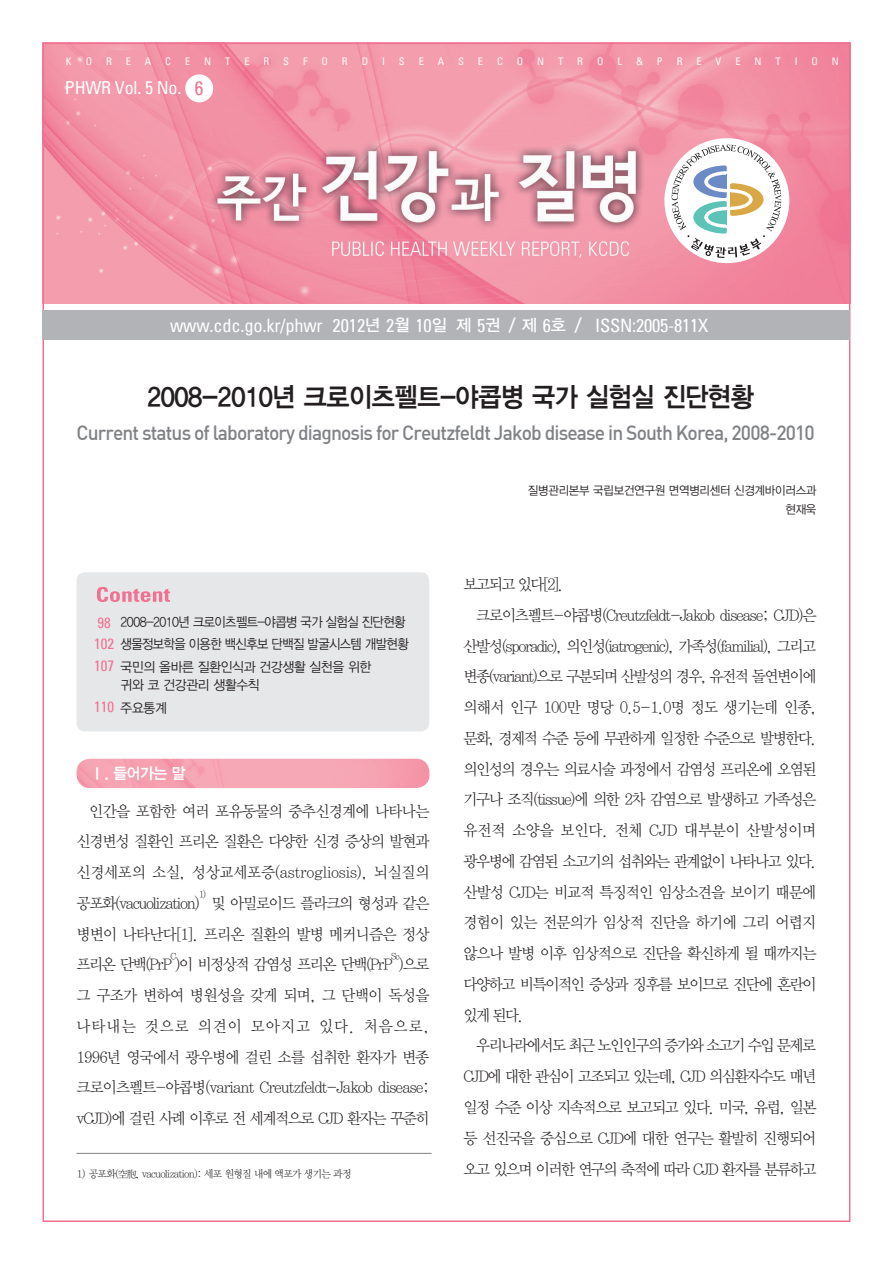
<style>
.page{position:relative;width:893px;height:1263px;background:#fff}
.page>*{position:absolute;margin:0;border:0;box-sizing:border-box;transform-origin:0 0}
.t1{font:27px "YDIYGO340";letter-spacing:-.015em;color:#231f20;scale:.93 1}
.t2{font:20.25px "Dinmed";letter-spacing:-.045em;color:#808285;scale:.95 1}
.t3{font:18.45px "Univecon";letter-spacing:-.01em;color:#fff}
.t4{font:18px "Univecon";letter-spacing:-.01em;color:#fff}
.t5{font:15.75px/30.8px "YDIY Mj O320";letter-spacing:-.09em;color:#231f20;text-align:justify;scale:.95 1}
.t6{font:15.75px "YDIY Mj O320";letter-spacing:-.04em;color:#231f20;scale:.95 1}
.t7{font:15.75px "YDIY Mj O320";letter-spacing:-.06em;color:#231f20;scale:.95 1}
.t8{font:15.75px "YDIY Mj O320";letter-spacing:-.01em;color:#231f20;scale:.95 1}
.t9{font:15.75px "YDIY Mj O320";letter-spacing:-.045em;color:#231f20;scale:.95 1}
.t10{font:15.75px "YDIYGO340";color:#fff;scale:.95 1}
.t11{font:14.85px "Univecon";color:#f17191}
.t12{font:13.5px/23px "YDIYGO320";letter-spacing:-.045em;color:#231f20;scale:.91 1}
.t13{font:13.5px "YDIYGO320";letter-spacing:-.025em;color:#231f20;scale:.95 1}
.t14{font:13.5px "YDIYGO320";letter-spacing:-.045em;color:#231f20;scale:.95 1}
.t15{font:12px/19.5px "YDIYGO320";letter-spacing:-.02em;color:#231f20;text-align:right;scale:.95 1}
.t16{font:10.5px "Univecon";color:#fff}
.t17{font:10.5px "YDIY Mj O320";letter-spacing:-.065em;color:#231f20;scale:.95 1}
.t18{font:9.15px "YDIY Mj O320";color:#231f20;scale:.95 1}
.s1{font-size:19.5px;color:#f17191}
.s2{font-family:"YDIYGO330";font-size:16.5px}
.s3{font-family:"Univecon";font-size:14.85px;color:#f17191}
</style>
<div class="page">
<img style="left:46px;top:46px;width:801px;height:258px">
<div style="left:664px;top:138px;width:125px;height:125px;background:#fff;border-radius:50%"></div>
<svg style="left:671px;top:144px;width:110px;height:114px"></svg>
<div style="left:185px;top:74px;width:28px;height:28px;background:#fff;border-radius:50%"></div>
<div style="left:43px;top:310px;width:807px;height:30px;background:#b2b3b7"></div>
<img style="left:77px;top:759px;width:352px;height:29px">
<div style="left:77px;top:572px;width:352px;height:159px;background:#e6e7e9;border-radius:9px"></div>
<svg style="left:97px;top:587px;width:73px;height:15px"></svg>
<hr style="left:77px;top:1153px;width:355px;height:1px;background:#808285">
<p class="t16" style="left:66px;top:54px;width:7px">K</p>
<p class="t16" style="left:86px;top:54px;width:8px">O</p>
<p class="t16" style="left:106px;top:54px;width:7px">R</p>
<p class="t16" style="left:126px;top:54px;width:7px">E</p>
<p class="t16" style="left:145px;top:54px;width:8px">A</p>
<p class="t16" style="left:165px;top:54px;width:7px">C</p>
<p class="t16" style="left:185px;top:54px;width:7px">E</p>
<p class="t16" style="left:204px;top:54px;width:9px">N</p>
<p class="t16" style="left:225px;top:54px;width:7px">T</p>
<p class="t16" style="left:244px;top:54px;width:7px">E</p>
<p class="t16" style="left:263px;top:54px;width:7px">R</p>
<p class="t16" style="left:283px;top:54px;width:7px">S</p>
<p class="t16" style="left:303px;top:54px;width:6px">F</p>
<p class="t16" style="left:322px;top:54px;width:8px">O</p>
<p class="t16" style="left:342px;top:54px;width:7px">R</p>
<p class="t16" style="left:362px;top:54px;width:8px">D</p>
<p class="t16" style="left:382px;top:54px;width:4px">I</p>
<p class="t16" style="left:399px;top:54px;width:7px">S</p>
<p class="t16" style="left:419px;top:54px;width:7px">E</p>
<p class="t16" style="left:438px;top:54px;width:8px">A</p>
<p class="t16" style="left:458px;top:54px;width:7px">S</p>
<p class="t16" style="left:478px;top:54px;width:7px">E</p>
<p class="t16" style="left:497px;top:54px;width:7px">C</p>
<p class="t16" style="left:517px;top:54px;width:8px">O</p>
<p class="t16" style="left:537px;top:54px;width:9px">N</p>
<p class="t16" style="left:558px;top:54px;width:7px">T</p>
<p class="t16" style="left:577px;top:54px;width:7px">R</p>
<p class="t16" style="left:597px;top:54px;width:8px">O</p>
<p class="t16" style="left:617px;top:54px;width:6px">L</p>
<p class="t16" style="left:636px;top:54px;width:9px">&amp;</p>
<p class="t16" style="left:657px;top:54px;width:7px">P</p>
<p class="t16" style="left:677px;top:54px;width:7px">R</p>
<p class="t16" style="left:696px;top:54px;width:7px">E</p>
<p class="t16" style="left:716px;top:54px;width:7px">V</p>
<p class="t16" style="left:735px;top:54px;width:7px">E</p>
<p class="t16" style="left:755px;top:54px;width:9px">N</p>
<p class="t16" style="left:775px;top:54px;width:7px">T</p>
<p class="t16" style="left:795px;top:54px;width:4px">I</p>
<p class="t16" style="left:811px;top:54px;width:8px">O</p>
<p class="t16" style="left:832px;top:54px;width:9px">N</p>
<p class="t4" style="left:65px;top:76px;width:140px">PHWR Vol. 5 No. <span class="s1">6</span></p>
<p class="t3" style="left:170px;top:314px;width:540px">www.cdc.go.kr/phwr 2012<span class="s2">년</span> 2<span class="s2">월</span> 10<span class="s2">일 제</span> 5<span class="s2">권 / 제</span> 6<span class="s2">호 /</span> ISSN:2005-811X</p>
<h1 class="t1" style="left:147px;top:382px;width:654px">2008-2010년 크로이츠펠트-야콥병 국가 실험실 진단현황</h1>
<p class="t2" style="left:77px;top:420px;width:779px">Current status of laboratory diagnosis for Creutzfeldt Jakob disease in South Korea, 2008-2010</p>
<p class="t12" style="left:121px;top:611px;width:314px">2008-2010년 크로이츠펠트-야콥병 국가 실험실 진단현황</p>
<p class="t11" style="left:97px;top:613px;width:15px">98</p>
<p class="t12" style="left:94px;top:632px;width:347px"><span class="s3">102</span> 생물정보학을 이용한 백신후보 단백질 발굴시스템 개발현황<br><span class="s3">107</span> 국민의 올바른 질환인식과 건강생활 실천을 위한</p>
<p class="t14" style="left:94px;top:700px;width:78px"><span class="s3">110</span> 주요통계</p>
<p class="t13" style="left:121px;top:678px;width:148px">귀와 코 건강관리 생활수칙</p>
<p class="t10" style="left:90px;top:764px;width:102px">Ⅰ. 들어가는 말</p>
<p class="t5" style="left:77px;top:796px;width:373px;text-indent:13px">인간을 포함한 여러 포유동물의 중추신경계에 나타나는 신경변성 질환인 프리온 질환은 다양한 신경 증상의 발현과 신경세포의 소실, 성상교세포증(astrogliosis), 뇌실질의 공포화(vacuolization)</p>
<p class="t18" style="left:199px;top:890px;width:9px">1)</p>
<p class="t5" style="left:77px;top:888px;width:373px;text-indent:135px">및 아밀로이드 플라크의 형성과 같은 병변이 나타난다[1]. 프리온 질환의 발병 메커니즘은 정상 프리온 단백(PrP )이 비정상적 감염성 프리온 단백(PrP )으로</p>
<p class="t18" style="left:170px;top:952px;width:8px">C</p>
<p class="t18" style="left:391px;top:952px;width:11px">Sc</p>
<p class="t5" style="left:77px;top:980px;width:373px">그 구조가 변하여 병원성을 갖게 되며, 그 단백이 독성을 나타내는 것으로 의견이 모아지고 있다. 처음으로, 1996년 영국에서 광우병에 걸린 소를 섭취한 환자가 변종 크로이츠펠트-야콥병(variant Creutzfeldt-Jakob disease; vCJD)에 걸린 사례 이후로 전 세계적으로 CJD 환자는 꾸준히</p>
<p class="t17" style="left:77px;top:1168px;width:290px">1) 공포화(空胞, vacuolization): 세포 원형질 내에 액포가 생기는 과정</p>
<p class="t15" style="left:528px;top:481px;width:305px">질병관리본부 국립보건연구원 면역병리센터 신경계바이러스과 현재욱</p>
<p class="t5" style="left:463px;top:569px;width:107px">보고되고 있다[2].</p>
<p class="t5" style="left:476px;top:600px;width:360px">크로이츠펠트-야콥병(Creutzfeldt-Jakob disease; CJD)은</p>
<p class="t5" style="left:463px;top:630px;width:373px">산발성(sporadic), 의인성(iatrogenic), 가족성(familial), 그리고</p>
<p class="t5" style="left:463px;top:661px;width:373px">변종(variant)으로 구분되며 산발성의 경우, 유전적 돌연변이에</p>
<p class="t6" style="left:463px;top:699px;width:373px">의해서 인구 100만 명당 0.5-1.0명 정도 생기는데 인종,</p>
<p class="t5" style="left:463px;top:723px;width:373px">문화, 경제적 수준 등에 무관하게 일정한 수준으로 발병한다.</p>
<p class="t5" style="left:463px;top:753px;width:373px">의인성의 경우는 의료시술 과정에서 감염성 프리온에 오염된</p>
<p class="t5" style="left:463px;top:784px;width:373px">기구나 조직(tissue)에 의한 2차 감염으로 발생하고 가족성은</p>
<p class="t8" style="left:463px;top:822px;width:373px">유전적 소양을 보인다. 전체 CJD 대부분이 산발성이며</p>
<p class="t5" style="left:463px;top:846px;width:373px">광우병에 감염된 소고기의 섭취와는 관계없이 나타나고 있다.</p>
<p class="t7" style="left:463px;top:884px;width:373px">산발성 CJD는 비교적 특징적인 임상소견을 보이기 때문에</p>
<p class="t9" style="left:463px;top:915px;width:373px">경험이 있는 전문의가 임상적 진단을 하기에 그리 어렵지</p>
<p class="t5" style="left:463px;top:938px;width:373px">않으나 발병 이후 임상적으로 진단을 확신하게 될 때까지는</p>
<p class="t5" style="left:463px;top:969px;width:373px">다양하고 비특이적인 증상과 징후를 보이므로 진단에 혼란이</p>
<p class="t5" style="left:463px;top:999px;width:65px">있게 된다.</p>
<p class="t5" style="left:476px;top:1030px;width:359px">우리나라에서도 최근 노인인구의 증가와 소고기 수입 문제로</p>
<p class="t5" style="left:463px;top:1061px;width:373px">CJD에 대한 관심이 고조되고 있는데, CJD 의심환자수도 매년</p>
<p class="t5" style="left:463px;top:1092px;width:373px">일정 수준 이상 지속적으로 보고되고 있다. 미국, 유럽, 일본</p>
<p class="t5" style="left:463px;top:1123px;width:373px">등 선진국을 중심으로 CJD에 대한 연구는 활발히 진행되어</p>
<p class="t5" style="left:463px;top:1154px;width:373px">오고 있으며 이러한 연구의 축적에 따라 CJD 환자를 분류하고</p>
</div>
